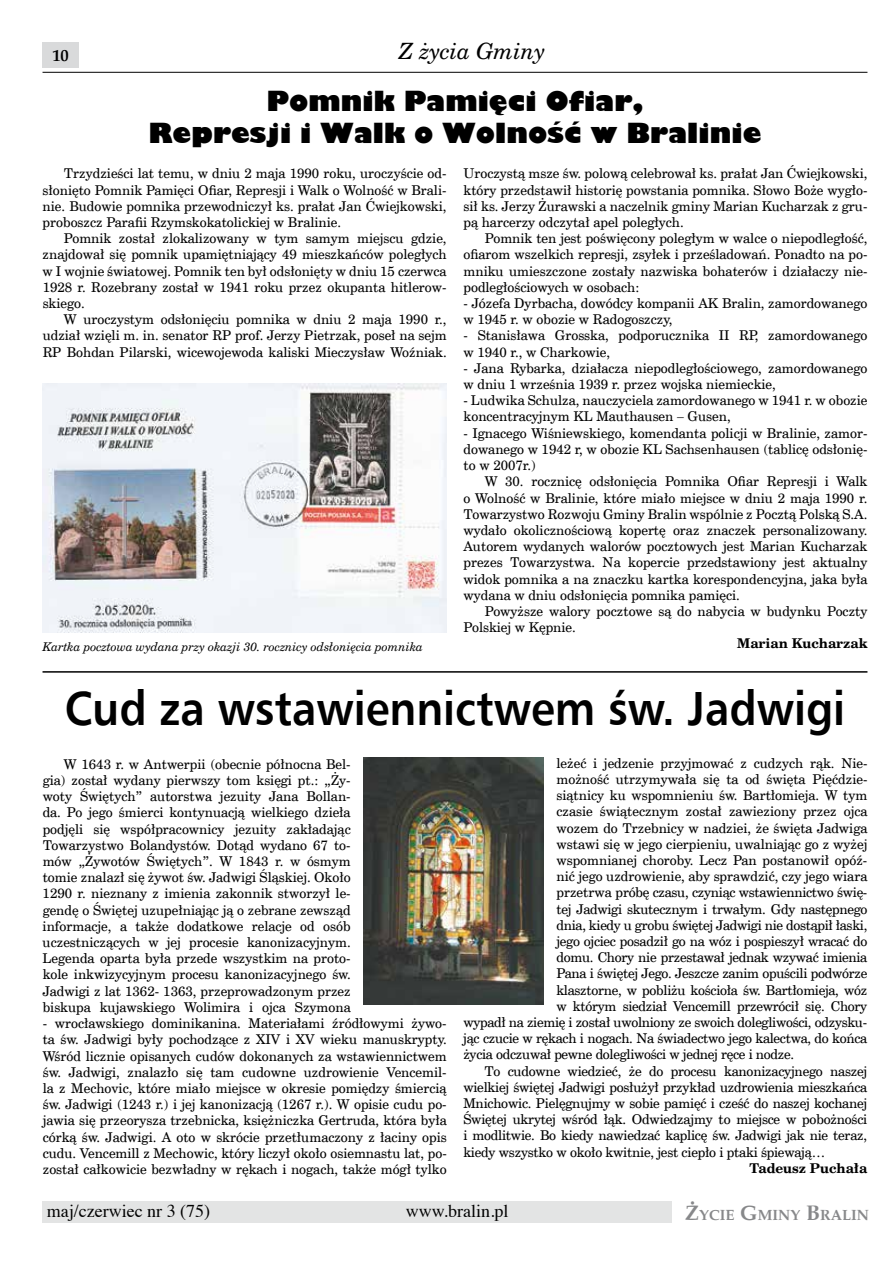
<style>
.page{position:relative;width:893px;height:1263px;background:#fff}
.page>*{position:absolute;margin:0;border:0;box-sizing:border-box;transform-origin:0 0}
.t1{font:700 48px "Humnst 777 EU";color:#000;scale:.9 1}
.t2{font:800 27px/32.4px "Gilbert";color:#000;text-align:center}
.t3{font:italic 22.5px "Cent Schbook EU";color:#000}
.t4{font:18px "Times";color:#000}
.t5{font:700 16.5px "Palm Springs";color:#000}
.t6{font:700 14.7px "Palm Springs";color:#87888a}
.t7{font:13.5px/16.2px "Cent Schbook EU";color:#000;text-align:justify}
.t8{font:13.5px "Cent Schbook EU";letter-spacing:-.02em;color:#000}
.t9{font:700 13.5px "Cent Schbook EU";color:#000}
.t10{font:italic 12px "Cent Schbook EU";color:#000}
.s1{font-size:21px}
</style>
<div class="page">
<div style="left:43px;top:1201px;width:629px;height:21px;background:#e3e4e4"></div>
<div style="left:43px;top:43px;width:36px;height:25px;background:#d9dadb"></div>
<hr style="left:43px;top:72px;width:824px;height:1px;background:#000">
<img style="left:43px;top:384px;width:403px;height:248px">
<img style="left:363px;top:758px;width:181px;height:246px">
<hr style="left:43px;top:671px;width:824px;height:2px;background:#000">
<p class="t5" style="left:52px;top:46px;width:18px">10</p>
<h3 class="t3" style="left:399px;top:37px;width:148px">Z życia Gminy</h3>
<h2 class="t2" style="left:148px;top:84px;width:615px">Pomnik Pamięci Ofiar,<br>Represji i Walk o Wolność w Bralinie</h2>
<p class="t7" style="left:463px;top:166px;width:405px">Uroczystą msze św. polową celebrował ks. prałat Jan Ćwiejkowski, który przedstawił historię powstania pomnika. Słowo Boże wygło&shy;sił ks. Jerzy Żurawski a naczelnik gminy Marian Kucharzak z gru&shy;pą harcerzy odczytał apel poległych.</p>
<p class="t7" style="left:463px;top:231px;width:405px;text-indent:21px">Pomnik ten jest poświęcony poległym w walce o niepodległość, ofiarom wszelkich represji, zsyłek i prześladowań. Ponadto na po&shy;mniku umieszczone zostały nazwiska bohaterów i działaczy nie&shy;podległościowych w osobach:</p>
<p class="t7" style="left:463px;top:296px;width:405px">- Józefa Dyrbacha, dowódcy kompanii AK Bralin, zamordowanego w 1945 r. w obozie w Radogoszczy,</p>
<p class="t7" style="left:463px;top:328px;width:405px">- Stanisława Grosska, podporucznika II RP, zamordowanego w 1940 r., w Charkowie,</p>
<p class="t7" style="left:463px;top:360px;width:405px">- Jana Rybarka, działacza niepodległościowego, zamordowanego w dniu 1 września 1939 r. przez wojska niemieckie,</p>
<p class="t7" style="left:463px;top:393px;width:405px">- Ludwika Schulza, nauczyciela zamordowanego w 1941 r. w obozie koncentracyjnym KL Mauthausen – Gusen,</p>
<p class="t7" style="left:463px;top:425px;width:405px">- Ignacego Wiśniewskiego, komendanta policji w Bralinie, zamor&shy;dowanego w 1942 r, w obozie KL Sachsenhausen (tablicę odsłonię&shy;to w 2007r.)</p>
<p class="t7" style="left:463px;top:474px;width:406px;text-indent:21px">W 30. rocznicę odsłonięcia Pomnika Ofiar Represji i Walk o Wolność w Bralinie, które miało miejsce w dniu 2 maja 1990 r.<br>Towarzystwo Rozwoju Gminy Bralin wspólnie z Pocztą Polską S.A. wydało okolicznościową kopertę oraz znaczek personalizowany.<br>Autorem wydanych walorów pocztowych jest Marian Kucharzak prezes Towarzystwa. Na kopercie przedstawiony jest aktualny widok pomnika a na znaczku kartka korespondencyjna, jaka była wydana w dniu odsłonięcia pomnika pamięci.</p>
<p class="t7" style="left:463px;top:603px;width:405px;text-indent:21px">Powyższe walory pocztowe są do nabycia w budynku Poczty<br>Polskiej w Kępnie.</p>
<p class="t9" style="left:737px;top:635px;width:132px">Marian Kucharzak</p>
<p class="t7" style="left:43px;top:166px;width:406px;text-indent:21px">Trzydzieści lat temu, w dniu 2 maja 1990 roku, uroczyście od&shy;słonięto Pomnik Pamięci Ofiar, Represji i Walk o Wolność w Brali&shy;nie. Budowie pomnika przewodniczył ks. prałat Jan Ćwiejkowski, proboszcz Parafii Rzymskokatolickiej w Bralinie.</p>
<p class="t7" style="left:43px;top:231px;width:405px;text-indent:21px">Pomnik został zlokalizowany w tym samym miejscu gdzie, znajdował się pomnik upamiętniający 49 mieszkańców poległych w I wojnie światowej. Pomnik ten był odsłonięty w dniu 15 czerwca 1928 r. Rozebrany został w 1941 roku przez okupanta hitlerow&shy;skiego.</p>
<p class="t7" style="left:43px;top:312px;width:405px;text-indent:21px">W uroczystym odsłonięciu pomnika w dniu 2 maja 1990 r., udział wzięli m. in. senator RP prof. Jerzy Pietrzak, poseł na sejm RP Bohdan Pilarski, wicewojewoda kaliski Mieczysław Woźniak.</p>
<p class="t10" style="left:43px;top:639px;width:382px">Kartka pocztowa wydana przy okazji 30. rocznicy odsłonięcia pomnika</p>
<h1 class="t1" style="left:65px;top:678px;width:869px">Cud za wstawiennictwem św. Jadwigi</h1>
<p class="t7" style="left:557px;top:755px;width:312px">leżeć i jedzenie przyjmować z cudzych rąk. Nie-</p>
<p class="t7" style="left:557px;top:771px;width:312px">możność utrzymywała się ta od święta Pięćdzie-</p>
<p class="t7" style="left:557px;top:788px;width:312px">siątnicy ku wspomnieniu św. Bartłomieja. W tym</p>
<p class="t7" style="left:557px;top:804px;width:312px">czasie świątecznym został zawieziony przez ojca</p>
<p class="t7" style="left:557px;top:820px;width:312px">wozem do Trzebnicy w nadziei, że święta Jadwiga</p>
<p class="t7" style="left:556px;top:836px;width:312px">wstawi się w jego cierpieniu, uwalniając go z wyżej</p>
<p class="t7" style="left:556px;top:852px;width:312px">wspomnianej choroby. Lecz Pan postanowił opóź-</p>
<p class="t7" style="left:556px;top:869px;width:312px">nić jego uzdrowienie, aby sprawdzić, czy jego wiara</p>
<p class="t8" style="left:556px;top:884px;width:312px">przetrwa próbę czasu, czyniąc wstawiennictwo świę-</p>
<p class="t8" style="left:556px;top:900px;width:312px">tej Jadwigi skutecznym i trwałym. Gdy następnego</p>
<p class="t8" style="left:556px;top:917px;width:312px">dnia, kiedy u grobu świętej Jadwigi nie dostąpił łaski,</p>
<p class="t8" style="left:556px;top:933px;width:312px">jego ojciec posadził go na wóz i pospieszył wracać do</p>
<p class="t8" style="left:556px;top:949px;width:312px">domu. Chory nie przestawał jednak wzywać imienia</p>
<p class="t8" style="left:556px;top:965px;width:312px">Pana i świętej Jego. Jeszcze zanim opuścili podwórze</p>
<p class="t8" style="left:556px;top:981px;width:312px">klasztorne, w pobliżu kościoła św. Bartłomieja, wóz</p>
<p class="t8" style="left:556px;top:998px;width:312px">w którym siedział Vencemill przewrócił się. Chory</p>
<p class="t8" style="left:463px;top:1014px;width:405px">wypadł na ziemię i został uwolniony ze swoich dolegliwości, odzysku-</p>
<p class="t8" style="left:463px;top:1030px;width:405px">jąc czucie w rękach i nogach. Na świadectwo jego kalectwa, do końca</p>
<p class="t8" style="left:463px;top:1046px;width:332px">życia odczuwał pewne dolegliwości w jednej ręce i nodze.</p>
<p class="t7" style="left:485px;top:1063px;width:384px">To cudowne wiedzieć, że do procesu kanonizacyjnego naszej</p>
<p class="t7" style="left:463px;top:1079px;width:405px">wielkiej świętej Jadwigi posłużył przykład uzdrowienia mieszkańca</p>
<p class="t7" style="left:463px;top:1095px;width:405px">Mnichowic. Pielęgnujmy w sobie pamięć i cześć do naszej kochanej</p>
<p class="t7" style="left:463px;top:1112px;width:405px">Świętej ukrytej wśród łąk. Odwiedzajmy to miejsce w pobożności</p>
<p class="t7" style="left:463px;top:1128px;width:405px">i modlitwie. Bo kiedy nawiedzać kaplicę św. Jadwigi jak nie teraz,</p>
<p class="t7" style="left:463px;top:1144px;width:363px">kiedy wszystko w około kwitnie, jest ciepło i ptaki śpiewają…</p>
<p class="t9" style="left:749px;top:1159px;width:119px">Tadeusz Puchała</p>
<p class="t7" style="left:43px;top:756px;width:310px;text-indent:21px">W 1643 r. w Antwerpii (obecnie północna Bel&shy;gia) został wydany pierwszy tom księgi pt.: „Ży&shy;woty Świętych” autorstwa jezuity Jana Bollan&shy;da. Po jego śmierci kontynuacją wielkiego dzieła podjęli się współpracownicy jezuity zakładając Towarzystwo Bolandystów. Dotąd wydano 67 to&shy;mów „Żywotów Świętych”. W 1843 r. w ósmym tomie znalazł się żywot św. Jadwigi Śląskiej. Około 1290 r. nieznany z imienia zakonnik stworzył le&shy;gendę o Świętej uzupełniając ją o zebrane zewsząd informacje, a także dodatkowe relacje od osób uczestniczących w jej procesie kanonizacyjnym.<br>Legenda oparta była przede wszystkim na proto&shy;kole inkwizycyjnym procesu kanonizacyjnego św.<br>Jadwigi z lat 1362- 1363, przeprowadzonym przez biskupa kujawskiego Wolimira i ojca Szymona</p>
<p class="t7" style="left:43px;top:1016px;width:406px">- wrocławskiego dominikanina. Materiałami źródłowymi żywo&shy;ta św. Jadwigi były pochodzące z XIV i XV wieku manuskrypty.<br>Wśród licznie opisanych cudów dokonanych za wstawiennictwem św. Jadwigi, znalazło się tam cudowne uzdrowienie Vencemil&shy;la z Mechovic, które miało miejsce w okresie pomiędzy śmiercią św. Jadwigi (1243 r.) i jej kanonizacją (1267 r.). W opisie cudu po&shy;jawia się przeorysza trzebnicka, księżniczka Gertruda, która była córką św. Jadwigi. A oto w skrócie przetłumaczony z łaciny opis cudu. Vencemill z Mechowic, który liczył około osiemnastu lat, po&shy;został całkowicie bezwładny w rękach i nogach, także mógł tylko</p>
<h3 class="t4" style="left:47px;top:1194px;width:165px">maj/czerwiec nr 3 (75)</h3>
<h3 class="t4" style="left:406px;top:1194px;width:104px">www.bralin.pl</h3>
<p class="t6" style="left:685px;top:1206px;width:185px"><span class="s1">Ż</span>YCIE <span class="s1">G</span>MINY <span class="s1">B</span>RALIN</p>
</div>
